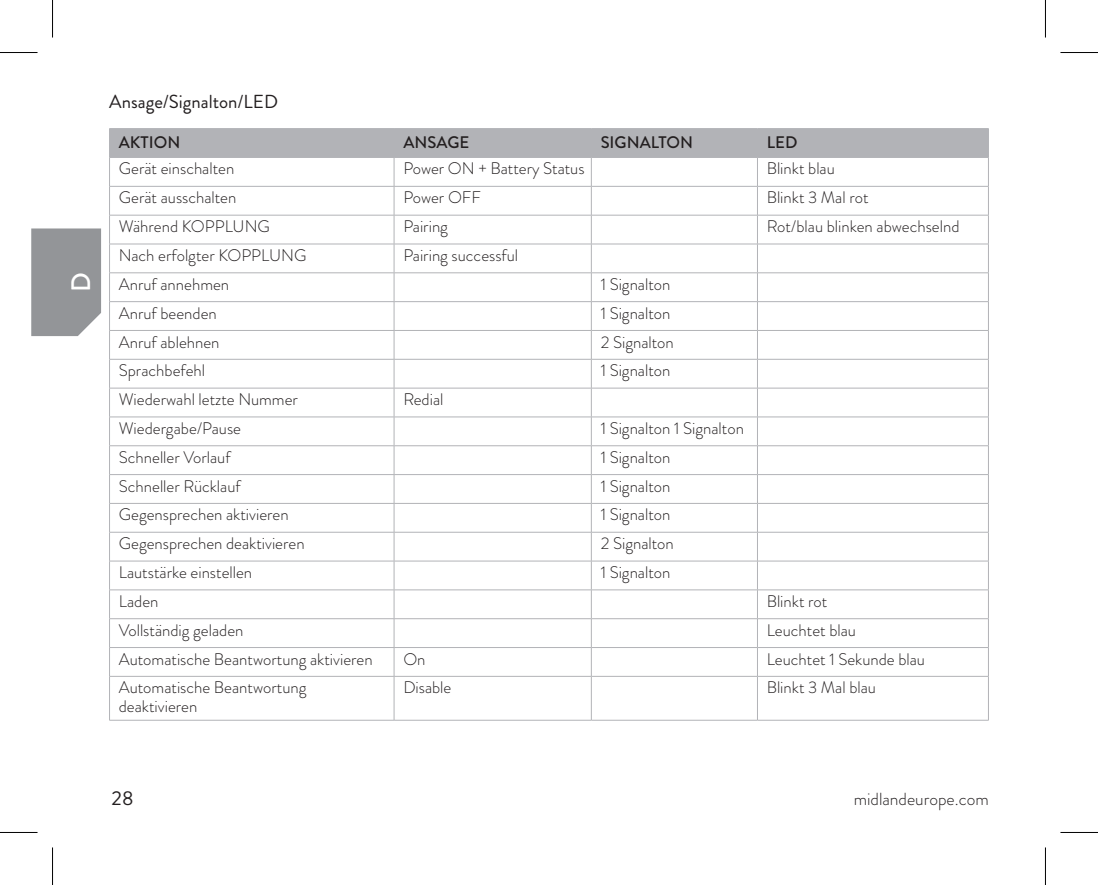
<style>
.page{position:relative;width:1098px;height:885px;background:#fff}
.page>*{position:absolute;margin:0;border:0;box-sizing:border-box;transform-origin:0 0}
.t1{font:500 26.75px "Brandon Grotesque";color:#fff}
.t2{font:20px "Brandon Grotesque";color:#231f20}
.t3{font:18.75px "Brandon Grotesque";color:#231f20}
.t4{font:300 17.5px "Brandon Grotesque";color:#231f20}
.t5{font:300 16.75px/18.8px "Brandon Grotesque";color:#231f20}
.t6{font:500 16.75px "Brandon Grotesque";color:#231f20}
</style>
<div class="page">
<div style="left:31px;top:228px;width:70px;height:108px;background:#939598"></div>
<hr style="left:109px;top:128px;width:285px;height:1px;background:#b2b3b7">
<hr style="left:394px;top:128px;width:197px;height:1px;background:#b2b3b7">
<hr style="left:591px;top:128px;width:166px;height:1px;background:#b2b3b7">
<hr style="left:757px;top:128px;width:231px;height:1px;background:#b2b3b7">
<hr style="left:109px;top:676px;width:285px;height:1px;background:#b2b3b7">
<hr style="left:394px;top:676px;width:197px;height:1px;background:#b2b3b7">
<hr style="left:591px;top:676px;width:166px;height:1px;background:#b2b3b7">
<svg style="left:109px;top:129px;width:879px;height:547px"></svg>
<hr style="left:757px;top:676px;width:231px;height:1px;background:#b2b3b7">
<hr style="left:109px;top:676px;width:1px;height:44px;background:#b2b3b7">
<hr style="left:393px;top:676px;width:1px;height:44px;background:#b2b3b7">
<hr style="left:109px;top:719px;width:285px;height:1px;background:#b2b3b7">
<hr style="left:590px;top:676px;width:1px;height:44px;background:#b2b3b7">
<hr style="left:394px;top:719px;width:197px;height:1px;background:#b2b3b7">
<hr style="left:756px;top:676px;width:1px;height:44px;background:#b2b3b7">
<hr style="left:591px;top:719px;width:166px;height:1px;background:#b2b3b7">
<hr style="left:987px;top:676px;width:1px;height:44px;background:#b2b3b7">
<hr style="left:757px;top:719px;width:231px;height:1px;background:#b2b3b7">
<hr style="left:0;top:52px;width:38px;height:1px;background:#000">
<hr style="left:1060px;top:52px;width:37px;height:1px;background:#000">
<hr style="left:0;top:832px;width:38px;height:1px;background:#000">
<hr style="left:1060px;top:832px;width:37px;height:1px;background:#000">
<hr style="left:52px;top:0;width:1px;height:38px;background:#000">
<hr style="left:52px;top:847px;width:1px;height:38px;background:#000">
<hr style="left:1044px;top:0;width:1px;height:38px;background:#000">
<hr style="left:1044px;top:847px;width:1px;height:38px;background:#000">
<h1 class="t1" style="left:62px;top:292px;width:21px;rotate:-90deg">D</h1>
<p class="t3" style="left:109px;top:89px;width:170px">Ansage/Signalton/LED</p>
<p class="t6" style="left:119px;top:130px;width:63px">AKTION</p>
<p class="t6" style="left:403px;top:130px;width:67px">ANSAGE</p>
<p class="t6" style="left:600px;top:130px;width:94px">SIGNALTON</p>
<p class="t6" style="left:766px;top:130px;width:32px">LED</p>
<p class="t5" style="left:119px;top:159px;width:117px">Gerät einschalten</p>
<p class="t5" style="left:403px;top:159px;width:183px">Power ON + Battery Status</p>
<p class="t5" style="left:766px;top:159px;width:70px">Blinkt blau</p>
<p class="t5" style="left:119px;top:188px;width:119px">Gerät ausschalten</p>
<p class="t5" style="left:403px;top:188px;width:79px">Power OFF</p>
<p class="t5" style="left:766px;top:188px;width:103px">Blinkt 3 Mal rot</p>
<p class="t5" style="left:119px;top:217px;width:153px">Während KOPPLUNG</p>
<p class="t5" style="left:403px;top:217px;width:46px">Pairing</p>
<p class="t5" style="left:766px;top:217px;width:194px">Rot/blau blinken abwechselnd</p>
<p class="t5" style="left:119px;top:246px;width:189px">Nach erfolgter KOPPLUNG</p>
<p class="t5" style="left:403px;top:246px;width:116px">Pairing successful</p>
<p class="t5" style="left:119px;top:275px;width:112px">Anruf annehmen</p>
<p class="t5" style="left:600px;top:275px;width:71px">1 Signalton</p>
<p class="t5" style="left:119px;top:303px;width:99px">Anruf beenden</p>
<p class="t5" style="left:600px;top:303px;width:71px">1 Signalton</p>
<p class="t5" style="left:119px;top:332px;width:102px">Anruf ablehnen</p>
<p class="t5" style="left:600px;top:332px;width:75px">2 Signalton</p>
<p class="t5" style="left:119px;top:361px;width:88px">Sprachbefehl</p>
<p class="t5" style="left:600px;top:361px;width:71px">1 Signalton</p>
<p class="t5" style="left:119px;top:390px;width:180px">Wiederwahl letzte Nummer</p>
<p class="t5" style="left:403px;top:390px;width:42px">Redial</p>
<p class="t5" style="left:119px;top:419px;width:124px">Wiedergabe/Pause</p>
<p class="t5" style="left:600px;top:419px;width:145px">1 Signalton 1 Signalton</p>
<p class="t5" style="left:119px;top:448px;width:113px">Schneller Vorlauf</p>
<p class="t5" style="left:600px;top:448px;width:71px">1 Signalton</p>
<p class="t5" style="left:119px;top:476px;width:123px">Schneller Rücklauf</p>
<p class="t5" style="left:600px;top:476px;width:71px">1 Signalton</p>
<p class="t5" style="left:119px;top:505px;width:171px">Gegensprechen aktivieren</p>
<p class="t5" style="left:600px;top:505px;width:71px">1 Signalton</p>
<p class="t5" style="left:119px;top:534px;width:187px">Gegensprechen deaktivieren</p>
<p class="t5" style="left:600px;top:534px;width:75px">2 Signalton</p>
<p class="t5" style="left:119px;top:563px;width:135px">Lautstärke einstellen</p>
<p class="t5" style="left:600px;top:563px;width:71px">1 Signalton</p>
<p class="t5" style="left:119px;top:592px;width:41px">Laden</p>
<p class="t5" style="left:766px;top:592px;width:62px">Blinkt rot</p>
<p class="t5" style="left:119px;top:620px;width:126px">Vollständig geladen</p>
<p class="t5" style="left:766px;top:620px;width:91px">Leuchtet blau</p>
<p class="t5" style="left:119px;top:649px;width:255px">Automatische Beantwortung aktivieren</p>
<p class="t5" style="left:403px;top:649px;width:24px">On</p>
<p class="t5" style="left:766px;top:649px;width:160px">Leuchtet 1 Sekunde blau</p>
<p class="t5" style="left:119px;top:678px;width:189px">Automatische Beantwortung deaktivieren</p>
<p class="t5" style="left:403px;top:678px;width:49px">Disable</p>
<p class="t5" style="left:766px;top:678px;width:111px">Blinkt 3 Mal blau</p>
<p class="t2" style="left:112px;top:784px;width:23px">28</p>
<p class="t4" style="left:853px;top:787px;width:136px">midlandeurope.com</p>
</div>
